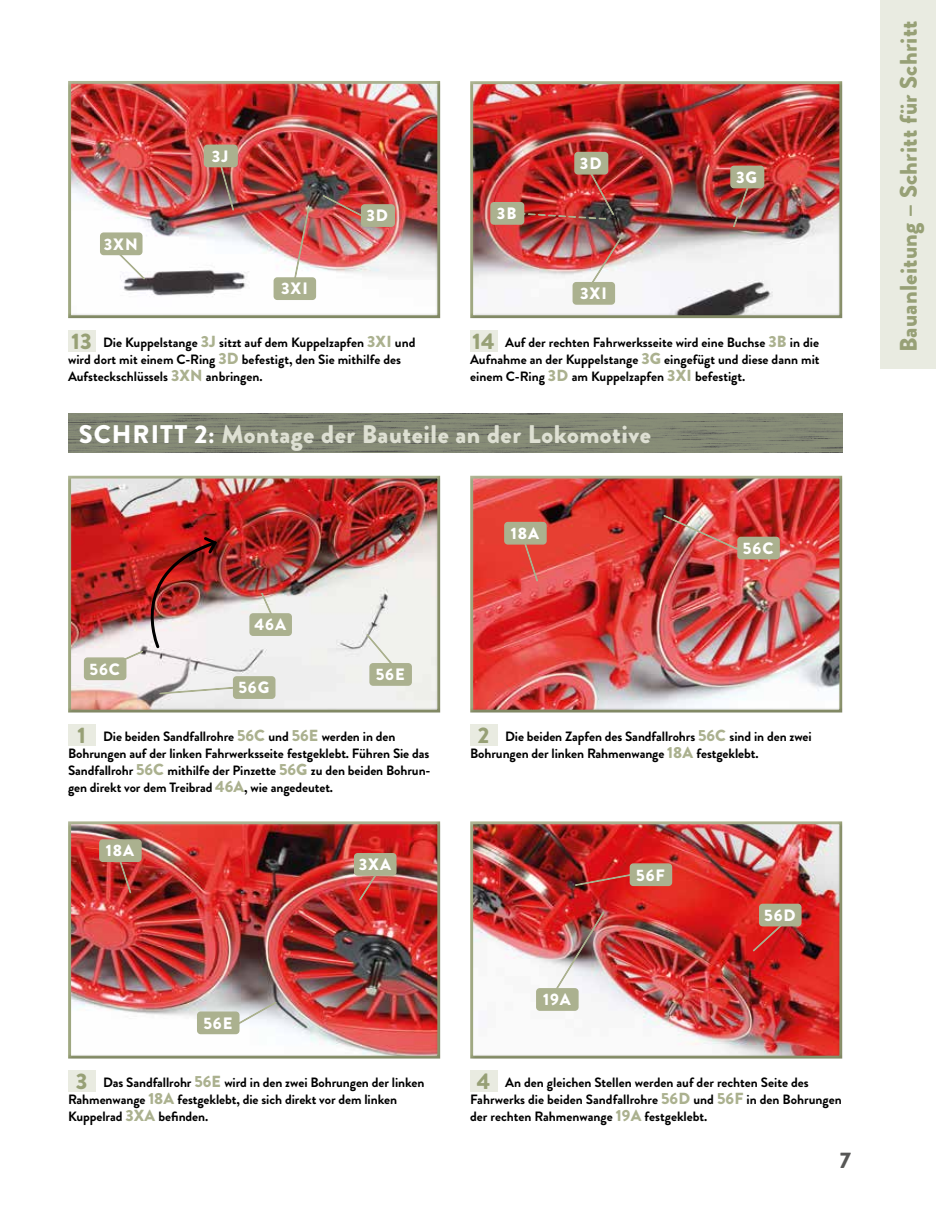
<style>
.page{position:relative;width:936px;height:1212px;background:#fff}
.page>*{position:absolute;margin:0;border:0;box-sizing:border-box;transform-origin:0 0}
.t1{font:900 25.5px "Brandon Grotesque";letter-spacing:.02em;color:#dee0d3}
.t2{font:900 24px "Brandon Grotesque";letter-spacing:.01em;color:#97a076}
.t3{font:900 22.5px "Brandon Grotesque";color:#575756}
.t4{font:900 16.5px "Brandon Grotesque";letter-spacing:.055em;color:#fff}
.t5{font:700 13.5px/17px "Brandon Grotesque";letter-spacing:-.005em;color:#000}
.s1{font-weight:900;font-size:22.5px;color:#97a076}
.s2{font-weight:900;font-size:16.05px;color:#abb18f}
.s3{color:#fff}
</style>
<div class="page">
<div style="left:880px;top:0;width:55px;height:369px;background:#e9ebe1"></div>
<div style="left:469px;top:821px;width:375px;height:239px;background:#000;opacity:.15"></div>
<div style="left:68px;top:821px;width:375px;height:239px;background:#000;opacity:.15"></div>
<div style="left:67px;top:475px;width:375px;height:239px;background:#000;opacity:.15"></div>
<div style="left:468px;top:474px;width:377px;height:240px;background:#000;opacity:.15"></div>
<div style="left:68px;top:724px;width:27px;height:22px;background:#e9ebe1"></div>
<div style="left:470px;top:724px;width:27px;height:22px;background:#e9ebe1"></div>
<div style="left:68px;top:1071px;width:27px;height:21px;background:#e9ebe1"></div>
<div style="left:470px;top:1071px;width:27px;height:21px;background:#e9ebe1"></div>
<img style="left:68px;top:413px;width:774px;height:40px">
<div style="left:84px;top:657px;width:42px;height:23px;border:2px solid #abb18f;border-radius:3px"></div>
<svg style="left:233px;top:998px;width:47px;height:29px"></svg>
<div style="left:198px;top:1012px;width:41px;height:21px;background:#abb18f;border-radius:3px"></div>
<div style="left:197px;top:1011px;width:42px;height:23px;border:2px solid #abb18f;border-radius:3px"></div>
<img style="left:549px;top:910px;width:58px;height:89px">
<div style="left:536px;top:989px;width:42px;height:21px;background:#abb18f;border-radius:3px"></div>
<div style="left:536px;top:988px;width:42px;height:23px;border:2px solid #abb18f;border-radius:3px"></div>
<div style="left:469px;top:81px;width:375px;height:238px;background:#000;opacity:.15"></div>
<div style="left:68px;top:80px;width:375px;height:239px;background:#000;opacity:.15"></div>
<div style="left:68px;top:330px;width:27px;height:21px;background:#e9ebe1"></div>
<div style="left:470px;top:330px;width:27px;height:21px;background:#e9ebe1"></div>
<svg style="left:214px;top:167px;width:21px;height:45px"></svg>
<div style="left:204px;top:145px;width:33px;height:22px;background:#abb18f;border-radius:3px"></div>
<div style="left:204px;top:145px;width:34px;height:22px;border:2px solid #abb18f;border-radius:3px"></div>
<img style="left:289px;top:206px;width:22px;height:71px">
<div style="left:274px;top:278px;width:41px;height:21px;background:#abb18f;border-radius:3px"></div>
<div style="left:273px;top:277px;width:43px;height:23px;border:2px solid #abb18f;border-radius:3px"></div>
<svg style="left:106px;top:241px;width:41px;height:41px"></svg>
<div style="left:101px;top:233px;width:41px;height:21px;background:#abb18f;border-radius:3px"></div>
<div style="left:100px;top:232px;width:42px;height:23px;border:2px solid #abb18f;border-radius:3px"></div>
<svg style="left:321px;top:193px;width:50px;height:28px"></svg>
<div style="left:361px;top:205px;width:33px;height:21px;background:#abb18f;border-radius:3px"></div>
<div style="left:361px;top:204px;width:34px;height:23px;border:2px solid #abb18f;border-radius:3px"></div>
<div style="left:575px;top:153px;width:32px;height:21px;background:#abb18f;border-radius:3px"></div>
<div style="left:574px;top:152px;width:34px;height:23px;border:2px solid #abb18f;border-radius:3px"></div>
<img style="left:585px;top:233px;width:40px;height:59px">
<div style="left:573px;top:283px;width:41px;height:21px;background:#abb18f;border-radius:3px"></div>
<div style="left:572px;top:282px;width:43px;height:23px;border:2px solid #abb18f;border-radius:3px"></div>
<svg style="left:730px;top:187px;width:25px;height:42px"></svg>
<div style="left:731px;top:166px;width:32px;height:22px;background:#abb18f;border-radius:3px"></div>
<div style="left:730px;top:166px;width:34px;height:22px;border:2px solid #abb18f;border-radius:3px"></div>
<svg style="left:362px;top:631px;width:44px;height:51px"></svg>
<div style="left:370px;top:664px;width:41px;height:21px;background:#abb18f;border-radius:3px"></div>
<div style="left:369px;top:663px;width:43px;height:23px;border:2px solid #abb18f;border-radius:3px"></div>
<img style="left:86px;top:535px;width:133px;height:144px">
<img style="left:659px;top:512px;width:93px;height:46px">
<div style="left:738px;top:537px;width:41px;height:22px;background:#abb18f;border-radius:3px"></div>
<div style="left:737px;top:537px;width:42px;height:22px;border:2px solid #abb18f;border-radius:3px"></div>
<svg style="left:516px;top:545px;width:23px;height:39px"></svg>
<div style="left:505px;top:523px;width:41px;height:21px;background:#abb18f;border-radius:3px"></div>
<div style="left:504px;top:522px;width:42px;height:23px;border:2px solid #abb18f;border-radius:3px"></div>
<svg style="left:113px;top:862px;width:20px;height:33px"></svg>
<div style="left:100px;top:840px;width:41px;height:21px;background:#abb18f;border-radius:3px"></div>
<div style="left:99px;top:839px;width:43px;height:23px;border:2px solid #abb18f;border-radius:3px"></div>
<svg style="left:750px;top:915px;width:41px;height:38px"></svg>
<div style="left:759px;top:904px;width:41px;height:22px;background:#abb18f;border-radius:3px"></div>
<div style="left:759px;top:904px;width:42px;height:22px;border:2px solid #abb18f;border-radius:3px"></div>
<svg style="left:573px;top:869px;width:73px;height:18px"></svg>
<div style="left:630px;top:864px;width:41px;height:21px;background:#abb18f;border-radius:3px"></div>
<div style="left:629px;top:863px;width:43px;height:23px;border:2px solid #abb18f;border-radius:3px"></div>
<img style="left:506px;top:158px;width:110px;height:63px">
<div style="left:491px;top:203px;width:32px;height:21px;background:#abb18f;border-radius:3px"></div>
<div style="left:490px;top:202px;width:34px;height:23px;border:2px solid #abb18f;border-radius:3px"></div>
<svg style="left:156px;top:685px;width:77px;height:11px"></svg>
<div style="left:234px;top:677px;width:41px;height:21px;background:#abb18f;border-radius:3px"></div>
<div style="left:233px;top:676px;width:42px;height:23px;border:2px solid #abb18f;border-radius:3px"></div>
<svg style="left:260px;top:591px;width:23px;height:46px"></svg>
<div style="left:250px;top:614px;width:41px;height:21px;background:#abb18f;border-radius:3px"></div>
<div style="left:249px;top:613px;width:43px;height:23px;border:2px solid #abb18f;border-radius:3px"></div>
<svg style="left:356px;top:876px;width:32px;height:26px"></svg>
<div style="left:355px;top:854px;width:41px;height:21px;background:#abb18f;border-radius:3px"></div>
<div style="left:354px;top:853px;width:42px;height:23px;border:2px solid #abb18f;border-radius:3px"></div>
<p class="t4" style="left:104px;top:232px;width:36px">3XN</p>
<p class="t4" style="left:212px;top:144px;width:18px">3J</p>
<p class="t4" style="left:281px;top:277px;width:28px">3XI</p>
<p class="t4" style="left:366px;top:204px;width:23px">3D</p>
<p class="t4" style="left:497px;top:202px;width:21px">3B</p>
<p class="t4" style="left:580px;top:152px;width:23px">3D</p>
<p class="t4" style="left:580px;top:282px;width:28px">3XI</p>
<p class="t4" style="left:736px;top:165px;width:23px">3G</p>
<p class="t5" style="left:68px;top:334px;width:349px"><span class="s1">13</span> Die Kuppelstange <span class="s2">3J</span> sitzt auf dem Kuppelzapfen <span class="s2">3XI</span> und wird dort mit einem C-Ring <span class="s2">3D</span> befestigt, den Sie mithilfe des<br>Aufsteckschlüssels <span class="s2">3XN</span> anbringen.</p>
<p class="t5" style="left:470px;top:334px;width:351px;text-align:justify"><span class="s1">14</span> Auf der rechten Fahrwerksseite wird eine Buchse <span class="s2">3B</span> in die Aufnahme an der Kuppelstange <span class="s2">3G</span> eingefügt und diese dann mit einem C-Ring <span class="s2">3D</span> am Kuppelzapfen <span class="s2">3XI</span> befestigt.</p>
<h1 class="t1" style="left:79px;top:417px;width:573px"><span class="s3">SCHRITT 2:</span> Montage der Bauteile an der Lokomotive</h1>
<p class="t4" style="left:90px;top:657px;width:32px">56C</p>
<p class="t4" style="left:254px;top:613px;width:33px">46A</p>
<p class="t4" style="left:238px;top:676px;width:32px">56G</p>
<p class="t4" style="left:376px;top:663px;width:31px">56E</p>
<p class="t4" style="left:511px;top:522px;width:30px">18A</p>
<p class="t4" style="left:743px;top:536px;width:32px">56C</p>
<p class="t5" style="left:68px;top:728px;width:364px;text-indent:9px"><span class="s1">1</span> Die beiden Sandfallrohre <span class="s2">56C</span> und <span class="s2">56E</span> werden in den Bohrungen auf der linken Fahrwerksseite festgeklebt. Führen Sie das Sandfallrohr <span class="s2">56C</span> mithilfe der Pinzette <span class="s2">56G</span> zu den beiden Bohrun&shy;gen direkt vor dem Treibrad <span class="s2">46A</span>, wie angedeutet.</p>
<p class="t5" style="left:470px;top:728px;width:343px;text-indent:8px"><span class="s1">2</span> Die beiden Zapfen des Sandfallrohrs <span class="s2">56C</span> sind in den zwei<br>Bohrungen der linken Rahmenwange <span class="s2">18A</span> festgeklebt.</p>
<p class="t4" style="left:106px;top:839px;width:30px">18A</p>
<p class="t4" style="left:203px;top:1011px;width:31px">56E</p>
<p class="t4" style="left:358px;top:853px;width:34px">3XA</p>
<p class="t4" style="left:543px;top:988px;width:29px">19A</p>
<p class="t4" style="left:636px;top:863px;width:30px">56F</p>
<p class="t4" style="left:764px;top:903px;width:33px">56D</p>
<p class="t5" style="left:68px;top:1074px;width:358px;text-indent:8px"><span class="s1">3</span> Das Sandfallrohr <span class="s2">56E</span> wird in den zwei Bohrungen der linken<br>Rahmenwange <span class="s2">18A</span> festgeklebt, die sich direkt vor dem linken<br>Kuppelrad <span class="s2">3XA</span> befinden.</p>
<p class="t5" style="left:470px;top:1074px;width:373px;text-indent:7px"><span class="s1">4</span> An den gleichen Stellen werden auf der rechten Seite des<br>Fahrwerks die beiden Sandfallrohre <span class="s2">56D</span> und <span class="s2">56F</span> in den Bohrungen der rechten Rahmenwange <span class="s2">19A</span> festgeklebt.</p>
<h3 class="t3" style="left:839px;top:1144px;width:13px">7</h3>
<h2 class="t2" style="left:891px;top:352px;width:333px;rotate:-90deg">Bauanleitung – Schritt für Schritt</h2>
</div>
